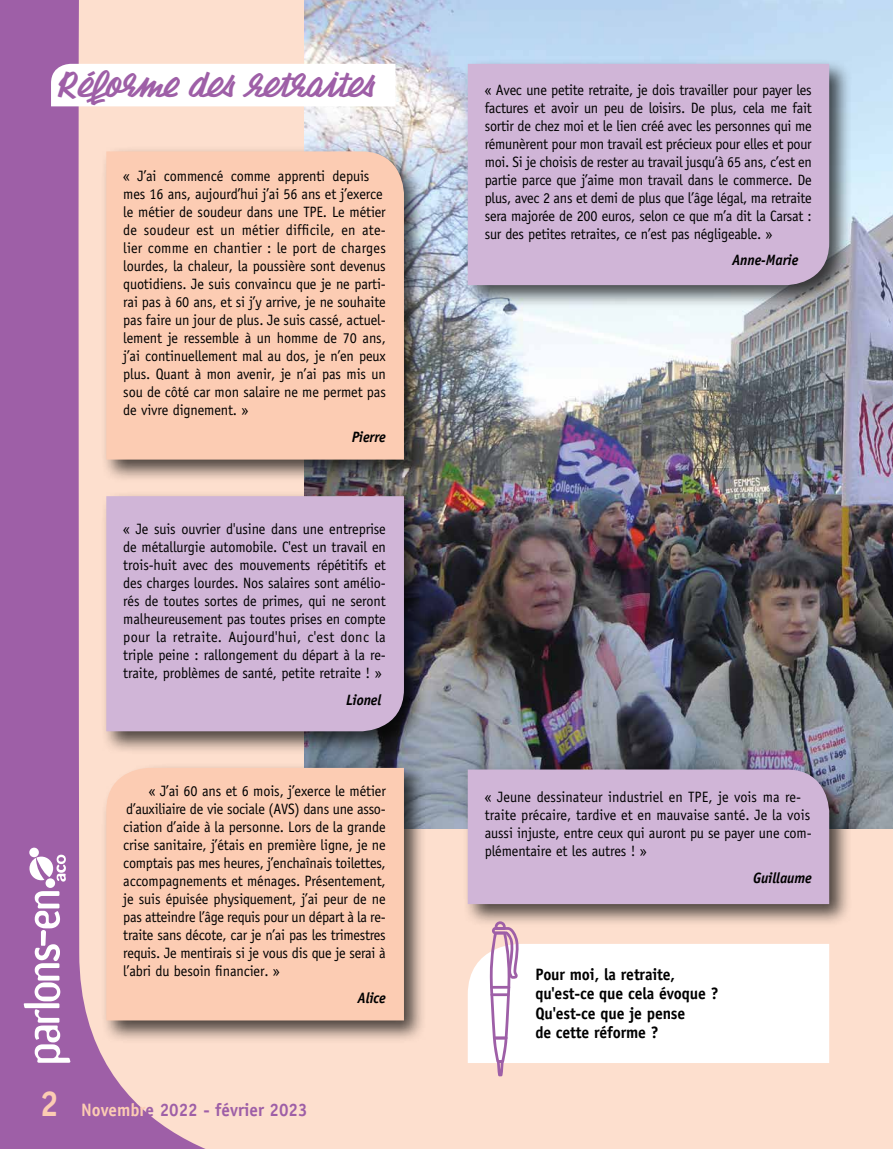
<style>
.page{position:relative;width:893px;height:1149px;background:#fff}
.page>*{position:absolute;margin:0;border:0;box-sizing:border-box;transform-origin:0 0}
.t1{font:33px "Chaumont script Beta";letter-spacing:.02em;color:#9e5fa7;scale:1.2 1}
.t2{font:700 18px "Officina Sans";color:#9e5fa7;scale:.95 1}
.t3{font:700 16.5px/19.5px "Officina Sans";letter-spacing:-.01em;color:#000;scale:.95 1}
.t4{font:15px/18px "Officina Sans";letter-spacing:-.01em;color:#000;text-align:justify;scale:.95 1}
.t5{font:italic 700 15px "Officina Sans";letter-spacing:-.01em;color:#000;scale:.95 1}
.s1{font-size:36px;color:#fcccb3}
.s2{color:#fcccb3}
</style>
<div class="page">
<div style="left:58px;top:0;width:835px;height:1148px;background:#fddfce"></div>
<svg style="left:0;top:0;width:305px;height:1148px;fill:#9e5fa7"></svg>
<img style="left:305px;top:0;width:588px;height:828px">
<div style="left:47px;top:879px;width:7px;height:7px;background:#fff;border-radius:50%"></div>
<div style="left:46px;top:878px;width:9px;height:9px;border:2px solid #fff;border-radius:50%"></div>
<div style="left:30px;top:848px;width:8px;height:7px;background:#fff;border-radius:50%"></div>
<div style="left:29px;top:847px;width:10px;height:10px;border:2px solid #fff;border-radius:50%"></div>
<svg style="left:29px;top:854px;width:37px;height:27px"></svg>
<svg style="left:24px;top:890px;width:46px;height:172px"></svg>
<div style="left:51px;top:64px;width:344px;height:42px;background:#fff"></div>
<div style="left:468px;top:944px;width:361px;height:118px;background:#fff"></div>
<div style="left:101px;top:762px;width:326px;height:281px;background:#000;opacity:.7"></div>
<div style="left:106px;top:767px;width:298px;height:253px;background:#fcccb3"></div>
<div style="left:462px;top:764px;width:390px;height:163px;background:#000;opacity:.7"></div>
<div style="left:468px;top:769px;width:361px;height:134px;background:#d0b5d7"></div>
<div style="left:462px;top:58px;width:390px;height:250px;background:#000;opacity:.7"></div>
<div style="left:468px;top:64px;width:361px;height:221px;background:#d0b5d7"></div>
<div style="left:101px;top:146px;width:326px;height:336px;background:#000;opacity:.7"></div>
<div style="left:106px;top:151px;width:298px;height:308px;background:#fcccb3"></div>
<div style="left:101px;top:490px;width:326px;height:264px;background:#000;opacity:.7"></div>
<div style="left:106px;top:496px;width:298px;height:235px;background:#d0b5d7"></div>
<svg style="left:490px;top:921px;width:29px;height:154px;background:#e2cbdd"></svg>
<h1 class="t1" style="left:58px;top:63px;width:272px">Réforme des retraites</h1>
<p class="t4" style="left:123px;top:167px;width:278px;text-align:left">« J’ai commencé comme apprenti depuis mes 16 ans, aujourd’hui j’ai 56 ans et j’exerce le métier de soudeur dans une TPE. Le métier de soudeur est un métier difficile, en ate&shy;lier comme en chantier : le port de charges lourdes, la chaleur, la poussière sont devenus quotidiens. Je suis convaincu que je ne parti&shy;rai pas à 60 ans, et si j’y arrive, je ne souhaite pas faire un jour de plus. Je suis cassé, actuel&shy;lement je ressemble à un homme de 70 ans, j’ai continuellement mal au dos, je n’en peux plus. Quant à mon avenir, je n’ai pas mis un sou de côté car mon salaire ne me permet pas de vivre dignement. »</p>
<p class="t5" style="left:352px;top:427px;width:37px">Pierre</p>
<p class="t4" style="left:123px;top:520px;width:278px">« Je suis ouvrier d'usine dans une entreprise de métallurgie automobile. C'est un travail en trois-huit avec des mouvements répétitifs et des charges lourdes. Nos salaires sont amélio&shy;rés de toutes sortes de primes, qui ne seront malheureusement pas toutes prises en compte pour la retraite. Aujourd'hui, c'est donc la triple peine : rallongement du départ à la re&shy;traite, problèmes de santé, petite retraite ! »</p>
<p class="t5" style="left:346px;top:690px;width:39px">Lionel</p>
<p class="t4" style="left:123px;top:781px;width:278px;text-indent:26px">« J’ai 60 ans et 6 mois, j’exerce le métier d’auxiliaire de vie sociale (AVS) dans une asso&shy;ciation d’aide à la personne. Lors de la grande crise sanitaire, j’étais en première ligne, je ne comptais pas mes heures, j’enchaînais toilettes, accompagnements et ménages. Présentement, je suis épuisée physiquement, j’ai peur de ne pas atteindre l’âge requis pour un départ à la re&shy;traite sans décote, car je n’ai pas les trimestres requis. Je mentirais si je vous dis que je serai à l’abri du besoin financier. »</p>
<p class="t5" style="left:358px;top:988px;width:31px">Alice</p>
<p class="t2" style="left:40px;top:1098px;width:283px"><span class="s1">2</span> <span class="s2">Novembr</span>e 2022 - février 2023</p>
<p class="t4" style="left:485px;top:81px;width:346px">« Avec une petite retraite, je dois travailler pour payer les factures et avoir un peu de loisirs. De plus, cela me fait sortir de chez moi et le lien créé avec les personnes qui me rémunèrent pour mon travail est précieux pour elles et pour moi. Si je choisis de rester au travail jusqu’à 65 ans, c’est en partie parce que j’aime mon travail dans le commerce. De plus, avec 2 ans et demi de plus que l’âge légal, ma retraite sera majorée de 200 euros, selon ce que m’a dit la Carsat : sur des petites retraites, ce n’est pas négligeable. »</p>
<p class="t5" style="left:732px;top:251px;width:71px">Anne-Marie</p>
<p class="t4" style="left:485px;top:787px;width:346px;text-align:left">« Jeune dessinateur industriel en TPE, je vois ma re&shy;traite précaire, tardive et en mauvaise santé. Je la vois aussi injuste, entre ceux qui auront pu se payer une com&shy;plémentaire et les autres ! »</p>
<p class="t5" style="left:753px;top:868px;width:63px">Guillaume</p>
<p class="t3" style="left:535px;top:963px;width:194px">Pour moi, la retraite, qu'est-ce que cela évoque ?<br>Qu'est-ce que je pense<br>de cette réforme ?</p>
</div>
